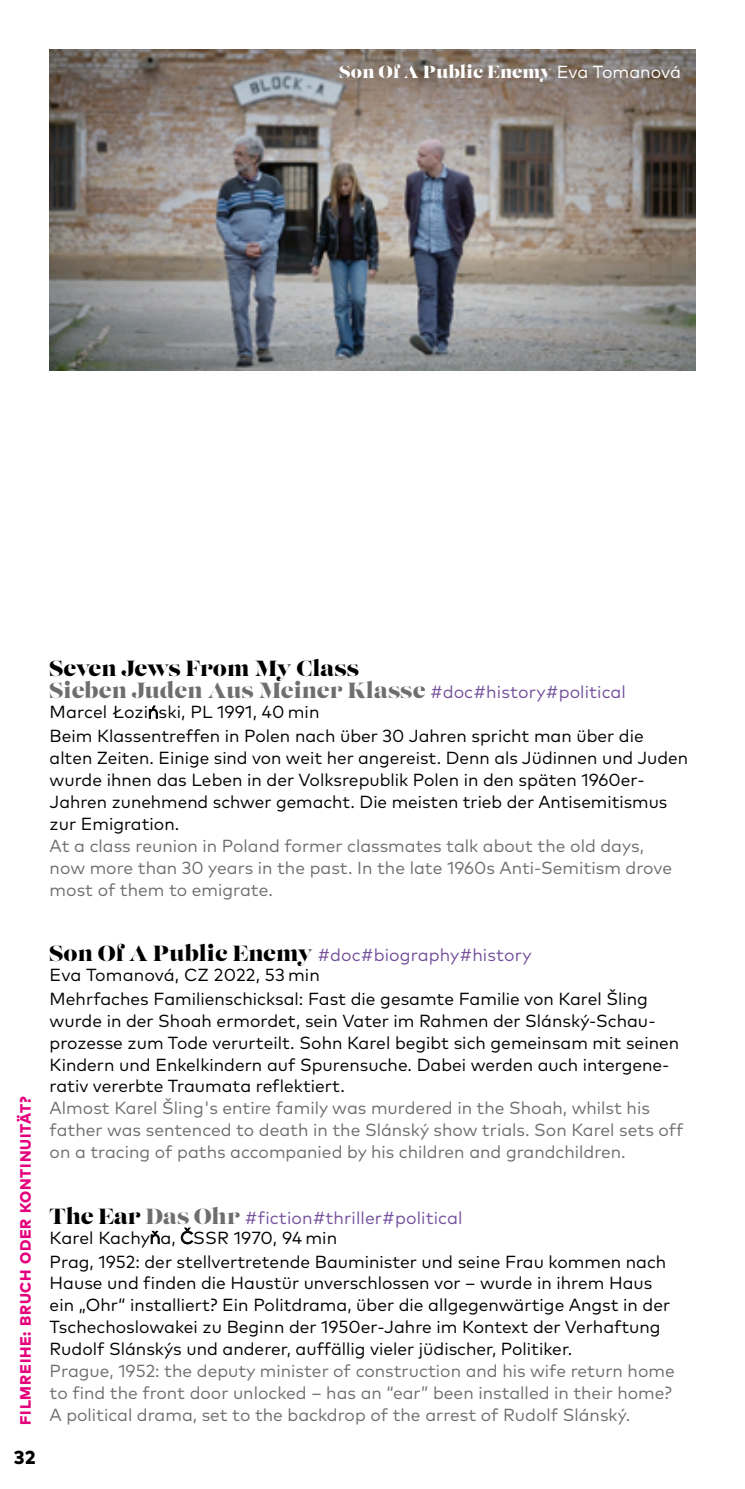
<style>
.page{position:relative;width:745px;height:1489px;background:#fff}
.page>*{position:absolute;margin:0;border:0;box-sizing:border-box;transform-origin:0 0}
.t1{font:22px/22px "Lust Display";letter-spacing:.005em;color:#6e6e6e}
.t2{font:800 18.75px "Mark OT";color:#000}
.t3{font:17.5px/22px "Mark OT";color:#000}
.t4{font:17.5px/22px "Mark OT";color:#6e6e6e}
.t5{font:17.5px/20px "Mark OT";letter-spacing:.005em;color:#74509c}
.t6{font:17.5px "Lust Display";letter-spacing:.01em;color:#fff}
.t7{font:800 15px "Mark OT";letter-spacing:.055em;color:#e5007c}
.s1{font-family:"Mark OT"}
.s2{color:#000}
.s3{font-family:"Mark OT";font-size:17.5px;color:#74509c}
.s4{font-family:"MADE Okine Sans";font-weight:300}
.s5{font-family:"Lust Display";font-size:22px}
.s6{color:#74509c}
.s7{font-family:"Lust Display";font-size:22px;color:#000}
.s8{font-family:"Lust Display";font-size:22px;color:#6e6e6e}
.s9{font-family:"MADE Okine Sans";font-weight:300;color:#000}
</style>
<div class="page">
<img style="left:50px;top:50px;width:644px;height:320px">
<p class="t6" style="left:339px;top:60px;width:343px">Son Of A Public Enemy <span class="s1">Eva Tomanová</span></p>
<p class="t1" style="left:50px;top:658px;width:577px"><span class="s2">Seven Jews From My Class<br></span>Sieben Juden Aus Meiner Klasse <span class="s3">#doc#history#political</span></p>
<p class="t3" style="left:50px;top:700px;width:595px;line-height:24px">Marcel Łozi<span class="s4">ń</span>ski, PL 1991, 40 min<br>Beim Klassentreffen in Polen nach über 30 Jahren spricht man über die</p>
<p class="t3" style="left:50px;top:746px;width:639px">alten Zeiten. Einige sind von weit her angereist. Denn als Jüdinnen und Juden wurde ihnen das Leben in der Volksrepublik Polen in den späten 1960er-Jahren zunehmend schwer gemacht. Die meisten trieb der Antisemitismus zur Emigration.</p>
<p class="t4" style="left:50px;top:834px;width:623px">At a class reunion in Poland former classmates talk about the old days, now more than 30 years in the past. In the late 1960s Anti-Semitism drove most of them to emigrate.</p>
<p class="t7" style="left:16px;top:1424px;width:329px;rotate:-90deg">FILMREIHE: BRUCH ODER KONTINUITÄT?</p>
<p class="t2" style="left:14px;top:1444px;width:23px">32</p>
<p class="t3" style="left:50px;top:944px;width:483px;line-height:20px"><span class="s5">Son Of A Public Enemy</span> <span class="s6">#doc#biography#history<br></span>Eva Tomanová, CZ 2022, 53 min</p>
<p class="t3" style="left:50px;top:987px;width:630px">Mehrfaches Familienschicksal: Fast die gesamte Familie von Karel Šling wurde in der Shoah ermordet, sein Vater im Rahmen der Slánský-Schau&shy;prozesse zum Tode verurteilt. Sohn Karel begibt sich gemeinsam mit seinen Kindern und Enkelkindern auf Spurensuche. Dabei werden auch intergene&shy;rativ vererbte Traumata reflektiert.</p>
<p class="t4" style="left:50px;top:1096px;width:635px">Almost Karel Šling's entire family was murdered in the Shoah, whilst his father was sentenced to death in the Slánský show trials. Son Karel sets off on a tracing of paths accompanied by his children and grandchildren.</p>
<p class="t5" style="left:50px;top:1207px;width:414px"><span class="s7">The Ear</span> <span class="s8">Das Ohr</span> #fiction#thriller#political<br><span class="s2">Karel Kachy</span><span class="s9">ň</span><span class="s2">a,</span> <span class="s9">Č</span><span class="s2">SSR 1970, 94 min</span></p>
<p class="t3" style="left:50px;top:1250px;width:621px">Prag, 1952: der stellvertretende Bauminister und seine Frau kommen nach Hause und finden die Haustür unverschlossen vor – wurde in ihrem Haus ein „Ohr“ installiert? Ein Politdrama, über die allgegenwärtige Angst in der Tschechoslowakei zu Beginn der 1950er-Jahre im Kontext der Verhaftung Rudolf Slánskýs und anderer, auffällig vieler jüdischer, Politiker.</p>
<p class="t4" style="left:50px;top:1359px;width:626px">Prague, 1952: the deputy minister of construction and his wife return home to find the front door unlocked – has an “ear” been installed in their home?<br>A political drama, set to the backdrop of the arrest of Rudolf Slánský.</p>
</div>
